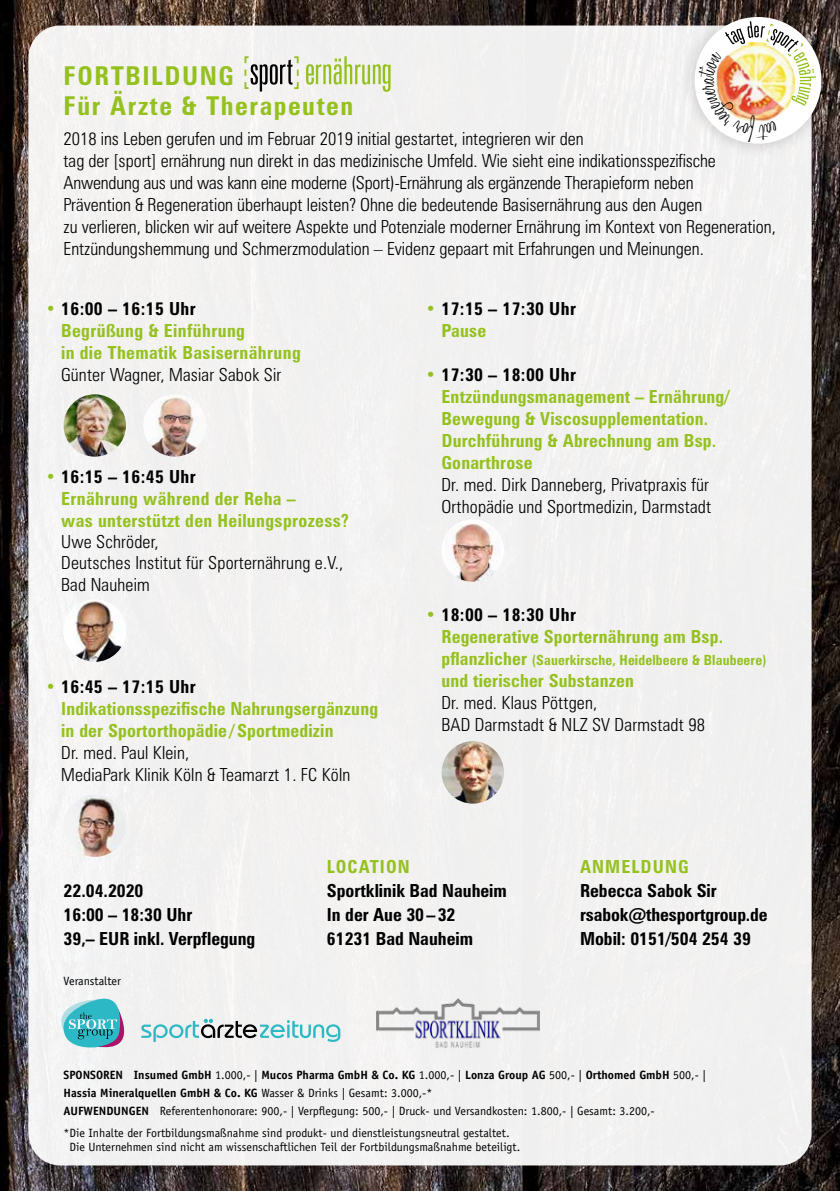
<style>
.page{position:relative;width:840px;height:1191px;background:#fff}
.page>*{position:absolute;margin:0;border:0;box-sizing:border-box;transform-origin:0 0}
.t1{font:700 condensed 26px/29.6px "Zurich BT";letter-spacing:.06em;color:#95c11f}
.t2{font:300 condensed 18px/22px "Zurich BT";color:#000}
.t3{font:700 condensed 18px/22px "Zurich BT";letter-spacing:.01em;color:#95c11f}
.t4{font:700 condensed 18px/24px "Zurich BT";color:#000}
.t5{font:700 condensed 18px/22px "Zurich BT";letter-spacing:.02em;color:#000}
.t6{font:700 condensed 18px "Zurich BT";letter-spacing:.06em;color:#95c11f}
.t7{font:700 condensed 14px "Zurich BT";letter-spacing:.01em;color:#95c11f}
.t8{font:12px/18px "Officina Sans";color:#000}
.s1{color:#000}
.s2{color:#95c11f}
.s3{font-size:18px}
.s4{font-weight:700}
</style>
<div class="page">
<img style="left:0;top:0;width:839px;height:1191px">
<div style="left:28px;top:26px;width:783px;height:1139px;background:#f2f1f1"></div>
<svg style="left:141px;top:1018px;width:199px;height:24px"></svg>
<svg style="left:53px;top:991px;width:78px;height:60px"></svg>
<img style="left:376px;top:998px;width:163px;height:51px">
<img style="left:63px;top:394px;width:63px;height:63px;border-radius:31px">
<img style="left:63px;top:599px;width:63px;height:63px;border-radius:31px">
<img style="left:441px;top:741px;width:62px;height:62px;border-radius:31px">
<img style="left:63px;top:794px;width:63px;height:63px;border-radius:31px">
<div style="left:441px;top:519px;width:62px;height:63px;background:#fff;border-radius:50%"></div>
<img style="left:444px;top:523px;width:56px;height:59px">
<img style="left:143px;top:394px;width:62px;height:63px">
<div style="left:678px;top:1px;width:158px;height:158px;background:#000;opacity:.2"></div>
<div style="left:694px;top:17px;width:126px;height:127px;background:#fff;border-radius:50%"></div>
<svg style="left:306px;top:56px;width:84px;height:36px"></svg>
<svg style="left:243px;top:55px;width:56px;height:36px"></svg>
<img style="left:697px;top:21px;width:118px;height:121px">
<h1 class="t1" style="left:63px;top:61px;width:291px">FORTBILDUNG<br>Für Ärzte &amp; Therapeuten</h1>
<p class="t2" style="left:63px;top:127px;width:713px">2018 ins Leben gerufen und im Februar 2019 initial gestartet, integrieren wir den<br>tag der [sport] ernährung nun direkt in das medizinische Umfeld. Wie sieht eine indikationsspezifische Anwendung aus und was kann eine moderne (Sport)-Ernährung als ergänzende Therapieform neben<br>Prävention &amp; Regeneration überhaupt leisten? Ohne die bedeutende Basisernährung aus den Augen<br>zu verlieren, blicken wir auf weitere Aspekte und Potenziale moderner Ernährung im Kontext von Regeneration, Entzündungshemmung und Schmerzmodulation – Evidenz gepaart mit Erfahrungen und Meinungen.</p>
<p class="t3" style="left:61px;top:298px;width:241px;text-indent:-16px">• <span class="s1">16:00 – 16:15 Uhr<br></span>Begrüßung &amp; Einführung<br>in die Thematik Basisernährung</p>
<p class="t2" style="left:61px;top:364px;width:221px">Günter Wagner, Masiar Sabok Sir</p>
<p class="t3" style="left:61px;top:465px;width:289px;text-indent:-16px">• <span class="s1">16:15 – 16:45 Uhr<br></span>Ernährung während der Reha –<br>was unterstützt den Heilungsprozess?</p>
<p class="t2" style="left:61px;top:530px;width:283px">Uwe Schröder,<br>Deutsches Institut für Sporternährung e.V.,<br>Bad Nauheim</p>
<p class="t3" style="left:61px;top:675px;width:318px;text-indent:-16px">• <span class="s1">16:45 – 17:15 Uhr<br></span>Indikationsspezifische Nahrungsergänzung in der Sportorthopädie / Sportmedizin</p>
<p class="t2" style="left:61px;top:741px;width:290px">Dr. med. Paul Klein,<br>MediaPark Klinik Köln &amp; Teamarzt 1. FC Köln</p>
<p class="t5" style="left:441px;top:298px;width:136px;text-indent:-16px"><span class="s2">•</span> 17:15 – 17:30 Uhr<br><span class="s2">Pause</span></p>
<p class="t3" style="left:441px;top:364px;width:289px;text-indent:-16px">• <span class="s1">17:30 – 18:00 Uhr<br></span>Entzündungsmanagement – Ernährung/<br>Bewegung &amp; Viscosupplementation.<br>Durchführung &amp; Abrechnung am Bsp.<br>Gonarthrose</p>
<p class="t2" style="left:441px;top:474px;width:271px">Dr. med. Dirk Danneberg, Privatpraxis für<br>Orthopädie und Sportmedizin, Darmstadt</p>
<p class="t3" style="left:441px;top:603px;width:283px;text-indent:-16px">• <span class="s1">18:00 – 18:30 Uhr<br></span>Regenerative Sporternährung am Bsp.</p>
<p class="t7" style="left:441px;top:651px;width:326px"><span class="s3">pflanzlicher</span> (Sauerkirsche, Heidelbeere &amp; Blaubeere)</p>
<p class="t3" style="left:441px;top:669px;width:194px">und tierischer Substanzen</p>
<p class="t2" style="left:441px;top:691px;width:265px">Dr. med. Klaus Pöttgen,<br>BAD Darmstadt &amp; NLZ SV Darmstadt 98</p>
<p class="t4" style="left:64px;top:878px;width:193px">22.04.2020<br>16:00 – 18:30 Uhr<br>39,– EUR inkl. Verpflegung</p>
<p class="t8" style="left:63px;top:972px;width:59px">Veranstalter</p>
<p class="t6" style="left:327px;top:855px;width:84px">LOCATION</p>
<p class="t4" style="left:327px;top:878px;width:181px">Sportklinik Bad Nauheim<br>In der Aue 30–32<br>61231 Bad Nauheim</p>
<p class="t6" style="left:579px;top:855px;width:110px">ANMELDUNG</p>
<p class="t4" style="left:579px;top:878px;width:189px">Rebecca Sabok Sir rsabok@thesportgroup.de<br>Mobil: 0151/504 254 39</p>
<p class="t8" style="left:63px;top:1066px;width:643px"><span class="s4">SPONSOREN Insumed GmbH</span> 1.000,- | <span class="s4">Mucos Pharma GmbH &amp; Co. KG</span> 1.000,- | <span class="s4">Lonza Group AG</span> 500,- | <span class="s4">Orthomed GmbH</span> 500,- |<br><span class="s4">Hassia Mineralquellen GmbH &amp; Co. KG</span> Wasser &amp; Drinks | Gesamt: 3.000,-*<br><span class="s4">AUFWENDUNGEN</span> Referentenhonorare: 900,- | Verpflegung: 500,- | Druck- und Versandkosten: 1.800,- | Gesamt: 3.200,-</p>
<p class="t8" style="left:69px;top:1126px;width:452px;line-height:14px;text-indent:-6px">*Die Inhalte der Fortbildungsmaßnahme sind produkt- und dienstleistungsneutral gestaltet.<br>Die Unternehmen sind nicht am wissenschaftlichen Teil der Fortbildungsmaßnahme beteiligt.</p>
</div>
